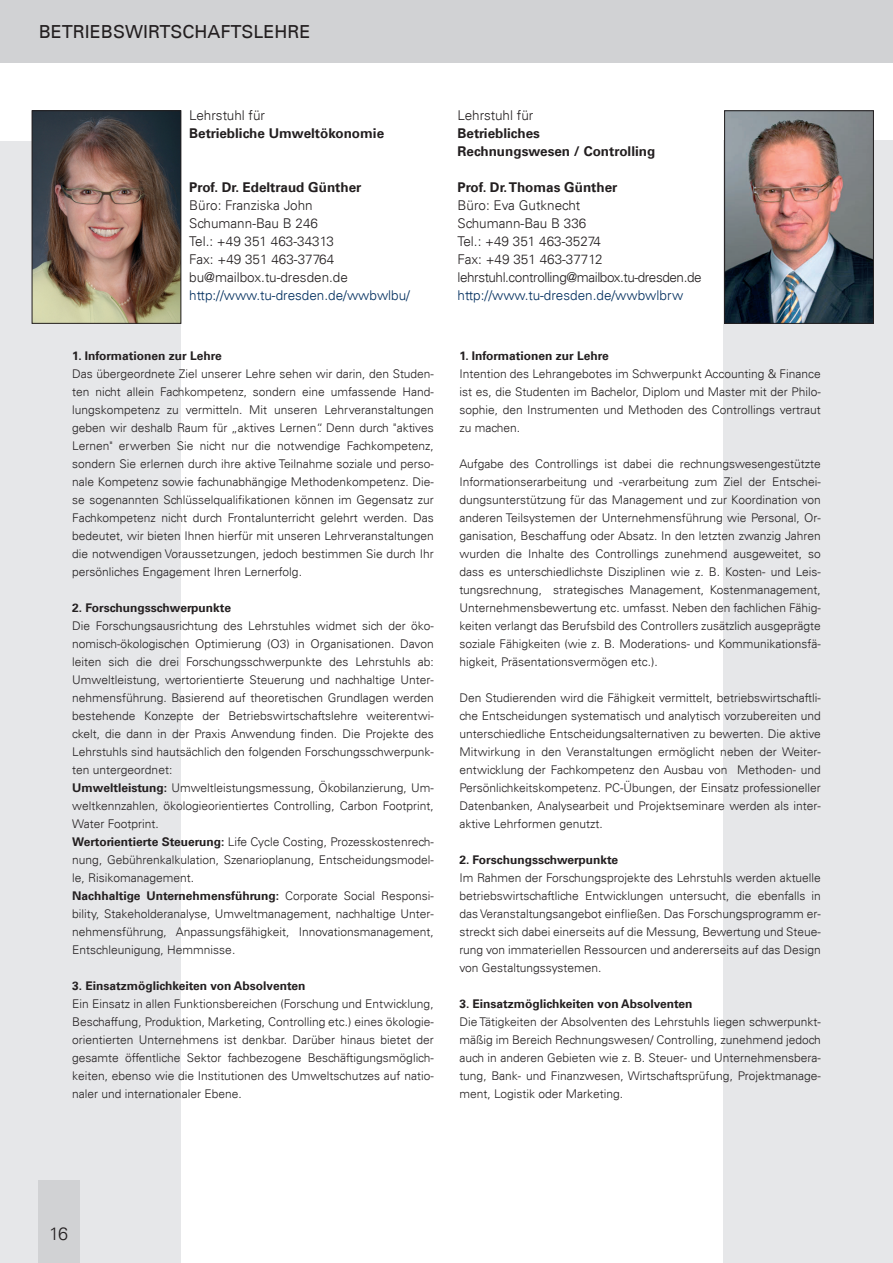
<style>
.page{position:relative;width:893px;height:1263px;background:#fff}
.page>*{position:absolute;margin:0;border:0;box-sizing:border-box;transform-origin:0 0}
.t1{font:18px "Univers";color:#231f20}
.t2{font:300 18px "Univers";color:#231f20}
.t3{font:300 13.5px/18px "Univers";color:#231f20}
.t4{font:300 13.5px/18px "Univers";letter-spacing:-.02em;color:#231f20}
.t5{font:700 13.5px/18px "Univers";color:#231f20}
.t6{font:300 13.5px "Univers";color:#002e5e}
.t7{font:300 12px/18px "Univers";color:#231f20;text-align:justify}
.t8{font:700 12px "Univers";color:#231f20}
.s1{font-weight:700}
</style>
<div class="page">
<div style="left:0;top:141px;width:181px;height:1122px;background:#e6e7e9"></div>
<div style="left:38px;top:1180px;width:41px;height:83px;background:#d1d2d4"></div>
<div style="left:0;top:0;width:893px;height:62px;background:#d1d2d4"></div>
<div style="left:724px;top:140px;width:169px;height:1123px;background:#e6e7e9"></div>
<img style="left:34px;top:113px;width:145px;height:208px">
<div style="left:32px;top:111px;width:149px;height:212px;border:1px solid #231f20"></div>
<img style="left:726px;top:113px;width:146px;height:209px">
<div style="left:724px;top:111px;width:150px;height:213px;border:1px solid #231f20"></div>
<h1 class="t1" style="left:39px;top:21px;width:273px">BETRIEBSWIRTSCHAFTSLEHRE</h1>
<h1 class="t1" style="left:39px;top:21px;width:214px">GRUPPEN UND VEREINE</h1>
<p class="t3" style="left:189px;top:107px;width:77px">Lehrstuhl für</p>
<p class="t5" style="left:189px;top:125px;width:196px">Betriebliche Umweltökonomie</p>
<p class="t5" style="left:189px;top:179px;width:174px">Prof. Dr. Edeltraud Günther</p>
<p class="t3" style="left:189px;top:197px;width:160px">Büro: Franziska John<br>Schumann-Bau B 246<br>Tel.: +49 351 463-34313<br>Fax: +49 351 463-37764 bu@mailbox.tu-dresden.de</p>
<p class="t6" style="left:189px;top:287px;width:222px">http://www.tu-dresden.de/wwbwlbu/</p>
<p class="t8" style="left:72px;top:349px;width:151px">1. Informationen zur Lehre</p>
<p class="t7" style="left:72px;top:365px;width:363px">Das übergeordnete Ziel unserer Lehre sehen wir darin, den Studen&shy;ten nicht allein Fachkompetenz, sondern eine umfassende Hand&shy;lungskompetenz zu vermitteln. Mit unseren Lehrveranstaltungen geben wir deshalb Raum für „aktives Lernen“. Denn durch "aktives Lernen" erwerben Sie nicht nur die notwendige Fachkompetenz, sondern Sie erlernen durch ihre aktive Teilnahme soziale und perso&shy;nale Kompetenz sowie fachunabhängige Methodenkompetenz. Die&shy;se sogenannten Schlüsselqualifikationen können im Gegensatz zur Fachkompetenz nicht durch Frontalunterricht gelehrt werden. Das bedeutet, wir bieten Ihnen hierfür mit unseren Lehrveranstaltungen die notwendigen Voraussetzungen, jedoch bestimmen Sie durch Ihr persönliches Engagement Ihren Lernerfolg.</p>
<p class="t8" style="left:72px;top:601px;width:160px">2. Forschungsschwerpunkte</p>
<p class="t7" style="left:72px;top:617px;width:363px;text-align:left">Die Forschungsausrichtung des Lehrstuhles widmet sich der öko&shy;nomisch-ökologischen Optimierung (O3) in Organisationen. Davon leiten sich die drei Forschungsschwerpunkte des Lehrstuhls ab:<br>Umweltleistung, wertorientierte Steuerung und nachhaltige Unter&shy;nehmensführung. Basierend auf theoretischen Grundlagen werden bestehende Konzepte der Betriebswirtschaftslehre weiterentwi&shy;ckelt, die dann in der Praxis Anwendung finden. Die Projekte des Lehrstuhls sind hautsächlich den folgenden Forschungsschwerpunk&shy;ten untergeordnet:<br><span class="s1">Umweltleistung:</span> Umweltleistungsmessung, Ökobilanzierung, Um&shy;weltkennzahlen, ökologieorientiertes Controlling, Carbon Footprint, Water Footprint.<br><span class="s1">Wertorientierte Steuerung:</span> Life Cycle Costing, Prozesskostenrech&shy;nung, Gebührenkalkulation, Szenarioplanung, Entscheidungsmodel&shy;le, Risikomanagement.<br><span class="s1">Nachhaltige Unternehmensführung:</span> Corporate Social Responsi&shy;bility, Stakeholderanalyse, Umweltmanagement, nachhaltige Unter&shy;nehmensführung, Anpassungsfähigkeit, Innovationsmanagement, Entschleunigung, Hemmnisse.</p>
<p class="t8" style="left:72px;top:979px;width:235px">3. Einsatzmöglichkeiten von Absolventen</p>
<p class="t7" style="left:72px;top:995px;width:363px">Ein Einsatz in allen Funktionsbereichen (Forschung und Entwicklung, Beschaffung, Produktion, Marketing, Controlling etc.) eines ökologie&shy;orientierten Unternehmens ist denkbar. Darüber hinaus bietet der gesamte öffentliche Sektor fachbezogene Beschäftigungsmöglich&shy;keiten, ebenso wie die Institutionen des Umweltschutzes auf natio&shy;naler und internationaler Ebene.</p>
<p class="t3" style="left:457px;top:106px;width:77px">Lehrstuhl für</p>
<p class="t5" style="left:457px;top:125px;width:199px">Betriebliches<br>Rechnungswesen / Controlling</p>
<p class="t5" style="left:457px;top:179px;width:162px">Prof. Dr. Thomas Günther</p>
<p class="t4" style="left:457px;top:196px;width:246px">Büro: Eva Gutknecht<br>Schumann-Bau B 336<br>Tel.: +49 351 463-35274<br>Fax: +49 351 463-37712 lehrstuhl.controlling@mailbox.tu-dresden.de</p>
<p class="t6" style="left:457px;top:287px;width:228px">http://www.tu-dresden.de/wwbwlbrw</p>
<p class="t8" style="left:459px;top:349px;width:151px">1. Informationen zur Lehre</p>
<p class="t7" style="left:459px;top:365px;width:363px">Intention des Lehrangebotes im Schwerpunkt Accounting &amp; Finance ist es, die Studenten im Bachelor, Diplom und Master mit der Philo&shy;sophie, den Instrumenten und Methoden des Controllings vertraut zu machen.</p>
<p class="t7" style="left:459px;top:455px;width:363px">Aufgabe des Controllings ist dabei die rechnungswesengestützte Informationserarbeitung und -verarbeitung zum Ziel der Entschei&shy;dungsunterstützung für das Management und zur Koordination von anderen Teilsystemen der Unternehmensführung wie Personal, Or&shy;ganisation, Beschaffung oder Absatz. In den letzten zwanzig Jahren wurden die Inhalte des Controllings zunehmend ausgeweitet, so dass es unterschiedlichste Disziplinen wie z. B. Kosten- und Leis&shy;tungsrechnung, strategisches Management, Kostenmanagement, Unternehmensbewertung etc. umfasst. Neben den fachlichen Fähig&shy;keiten verlangt das Berufsbild des Controllers zusätzlich ausgeprägte soziale Fähigkeiten (wie z. B. Moderations- und Kommunikationsfä&shy;higkeit, Präsentationsvermögen etc.).</p>
<p class="t7" style="left:459px;top:689px;width:363px">Den Studierenden wird die Fähigkeit vermittelt, betriebswirtschaftli&shy;che Entscheidungen systematisch und analytisch vorzubereiten und unterschiedliche Entscheidungsalternativen zu bewerten. Die aktive Mitwirkung in den Veranstaltungen ermöglicht neben der Weiter&shy;entwicklung der Fachkompetenz den Ausbau von Methoden- und Persönlichkeitskompetenz. PC-Übungen, der Einsatz professioneller Datenbanken, Analysearbeit und Projektseminare werden als inter&shy;aktive Lehrformen genutzt.</p>
<p class="t8" style="left:459px;top:853px;width:160px">2. Forschungsschwerpunkte</p>
<p class="t7" style="left:459px;top:869px;width:363px">Im Rahmen der Forschungsprojekte des Lehrstuhls werden aktuelle betriebswirtschaftliche Entwicklungen untersucht, die ebenfalls in das Veranstaltungsangebot einfließen. Das Forschungsprogramm er&shy;streckt sich dabei einerseits auf die Messung, Bewertung und Steue&shy;rung von immateriellen Ressourcen und andererseits auf das Design von Gestaltungssystemen.</p>
<p class="t8" style="left:459px;top:997px;width:235px">3. Einsatzmöglichkeiten von Absolventen</p>
<p class="t7" style="left:459px;top:1013px;width:363px">Die Tätigkeiten der Absolventen des Lehrstuhls liegen schwerpunkt&shy;mäßig im Bereich Rechnungswesen/ Controlling, zunehmend jedoch auch in anderen Gebieten wie z. B. Steuer- und Unternehmensbera&shy;tung, Bank- und Finanzwesen, Wirtschaftsprüfung, Projektmanage&shy;ment, Logistik oder Marketing.</p>
<h1 class="t2" style="left:49px;top:1222px;width:21px">16</h1>
</div>
